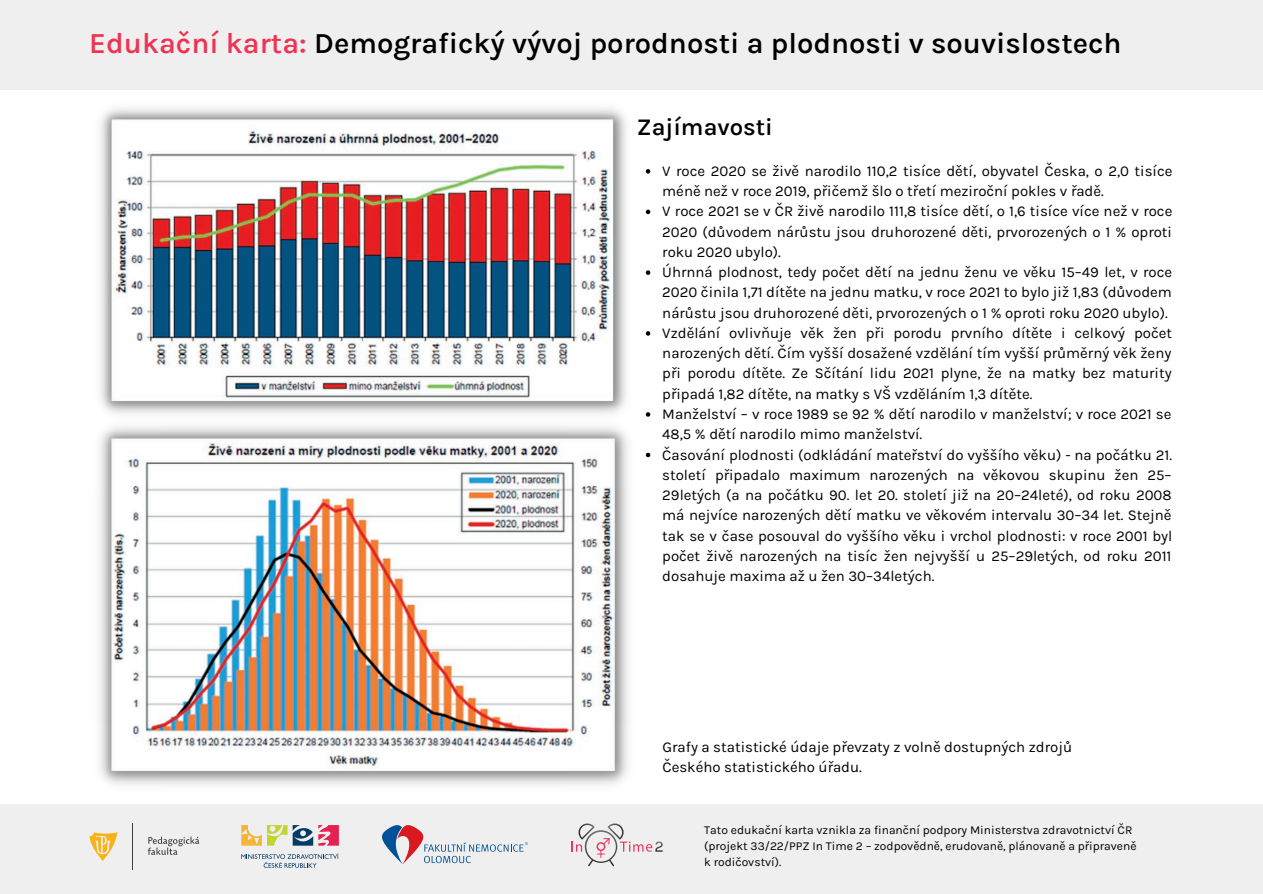
<style>
.page{position:relative;width:1263px;height:894px;background:#fff}
.page>*{position:absolute;margin:0;border:0;box-sizing:border-box;transform-origin:0 0}
.t1{font:600 29.25px "Karla";color:#000}
.t2{font:600 24px "Karla";color:#000}
.t3{font:15px/20.2px "Karla";color:#000}
.t4{font:12px/16px "Karla";color:#000}
.s1{color:#ee3354}
</style>
<div class="page">
<div style="left:0;top:803px;width:1263px;height:90px;background:#efefef"></div>
<div style="left:0;top:0;width:1263px;height:89px;background:#efefef"></div>
<svg style="left:572px;top:823px;width:91px;height:43px"></svg>
<svg style="left:382px;top:825px;width:146px;height:38px"></svg>
<svg style="left:241px;top:853px;width:98px;height:14px"></svg>
<svg style="left:241px;top:825px;width:98px;height:20px"></svg>
<hr style="left:132px;top:823px;width:1px;height:46px;background:#424242">
<svg style="left:148px;top:836px;width:51px;height:18px"></svg>
<svg style="left:89px;top:832px;width:28px;height:28px"></svg>
<img style="left:100px;top:108px;width:527px;height:306px">
<img style="left:99px;top:426px;width:530px;height:359px">
<svg style="left:646px;top:169px;width:4px;height:4px"></svg>
<svg style="left:646px;top:209px;width:4px;height:5px"></svg>
<svg style="left:646px;top:270px;width:4px;height:5px"></svg>
<svg style="left:646px;top:331px;width:4px;height:4px"></svg>
<svg style="left:646px;top:412px;width:4px;height:4px"></svg>
<svg style="left:646px;top:452px;width:4px;height:5px"></svg>
<h1 class="t1" style="left:89px;top:26px;width:1034px"><span class="s1">Edukační karta:</span> Demografický vývoj porodnosti a plodnosti v souvislostech</h1>
<h2 class="t2" style="left:637px;top:113px;width:137px">Zajímavosti</h2>
<p class="t3" style="left:662px;top:161px;width:512px">V roce 2020 se živě narodilo 110,2 tisíce dětí, obyvatel Česka, o 2,0 tisíce méně než v roce 2019, přičemž šlo o třetí meziroční pokles v řadě.<br>V roce 2021 se v ČR živě narodilo 111,8 tisíce dětí, o 1,6 tisíce více než v roce 2020 (důvodem nárůstu jsou druhorozené děti, prvorozených o 1 % oproti roku 2020 ubylo).<br>Úhrnná plodnost, tedy počet dětí na jednu ženu ve věku 15–49 let, v roce 2020 činila 1,71 dítěte na jednu matku, v roce 2021 to bylo již 1,83 (důvodem nárůstu jsou druhorozené děti, prvorozených o 1 % oproti roku 2020 ubylo).<br>Vzdělání ovlivňuje věk žen při porodu prvního dítěte i celkový počet narozených dětí. Čím vyšší dosažené vzdělání tím vyšší průměrný věk ženy při porodu dítěte. Ze Sčítání lidu 2021 plyne, že na matky bez maturity připadá 1,82 dítěte, na matky s VŠ vzděláním 1,3 dítěte.<br>Manželství – v roce 1989 se 92 % dětí narodilo v manželství; v roce 2021 se 48,5 % dětí narodilo mimo manželství.<br>Časování plodnosti (odkládání mateřství do vyššího věku) - na počátku 21. století připadalo maximum narozených na věkovou skupinu žen 25– 29letých (a na počátku 90. let 20. století již na 20–24leté), od roku 2008 má nejvíce narozených dětí matku ve věkovém intervalu 30–34 let. Stejně tak se v čase posouval do vyššího věku i vrchol plodnosti: v roce 2001 byl počet živě narozených na tisíc žen nejvyšší u 25–29letých, od roku 2011 dosahuje maxima až u žen 30–34letých.</p>
<p class="t3" style="left:663px;top:736px;width:411px">Grafy a statistické údaje převzaty z volně dostupných zdrojů<br>Českého statistického úřadu.</p>
<p class="t4" style="left:704px;top:821px;width:434px">Tato edukační karta vznikla za finanční podpory Ministerstva zdravotnictví ČR (projekt 33/22/PPZ In Time 2 – zodpovědně, erudovaně, plánovaně a připraveně k rodičovství).</p>
</div>
